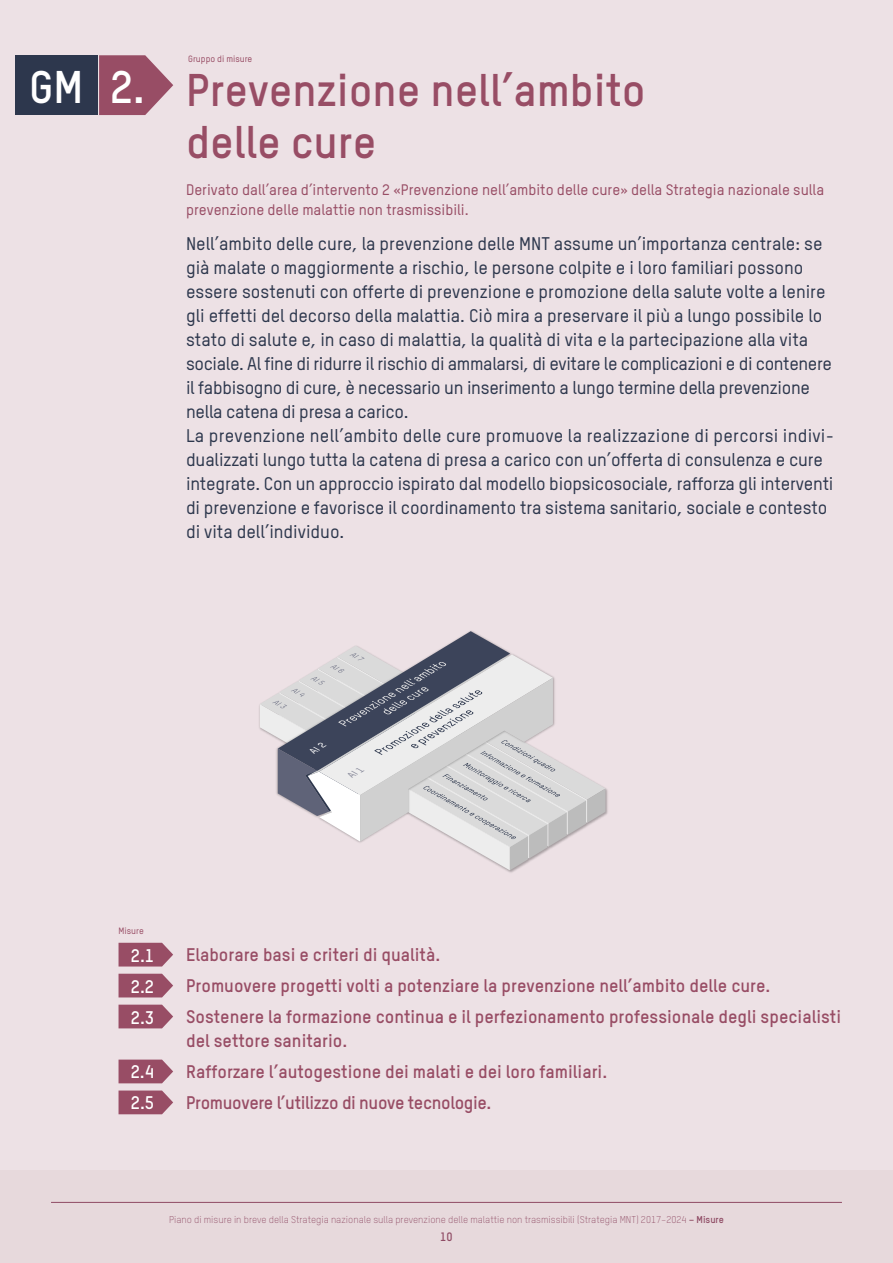
<style>
.page{position:relative;width:893px;height:1263px;background:#e7d9dc}
.page>*{position:absolute;margin:0;border:0;box-sizing:border-box;transform-origin:0 0}
.t1{font:700 45px/52.5px "TSTAR";color:#984d65}
.t2{font:700 45px "TSTAR";color:#fff}
.t3{font:500 18px/24px "TSTAR";color:#2d374d}
.t4{font:700 18px/24px "TSTAR";color:#984d65}
.t5{font:700 18px "TSTAR";letter-spacing:-.02em;color:#984d65}
.t6{font:700 18px "TSTAR";color:#fff}
.t7{font:500 15px/19.5px "TSTAR";color:#984d65}
.t8{font:700 12px "TSTAR";color:#984d65}
.t9{font:700 12px "TSTAR";color:#8f4b64}
.t10{font:300 9.75px "TSTAR";color:#984d65}
.t11{font:300 9.75px "TSTAR";color:#8f4b64}
.t12{font:500 9px "TSTAR";color:#984d65}
.s1{font-weight:700}
</style>
<div class="page">
<hr style="left:51px;top:1202px;width:791px;height:1px;background:#8f4b64">
<div style="left:0;top:0;width:893px;height:1169px;background:#ede1e5"></div>
<svg style="left:119px;top:943px;width:54px;height:23px"></svg>
<svg style="left:119px;top:974px;width:54px;height:23px"></svg>
<svg style="left:119px;top:1005px;width:54px;height:23px"></svg>
<svg style="left:119px;top:1059px;width:54px;height:24px"></svg>
<svg style="left:119px;top:1090px;width:54px;height:24px"></svg>
<svg style="left:99px;top:55px;width:74px;height:60px"></svg>
<div style="left:15px;top:55px;width:83px;height:60px;background:#2d374d"></div>
<svg style="left:260px;top:631px;width:345px;height:239px"></svg>
<h1 class="t2" style="left:29px;top:58px;width:118px">GM 2.</h1>
<p class="t12" style="left:188px;top:53px;width:66px">Gruppo di misure</p>
<h1 class="t1" style="left:186px;top:62px;width:461px">Prevenzione nell’ambito delle cure</h1>
<p class="t7" style="left:186px;top:180px;width:640px">Derivato dall’area d’intervento 2 «Prevenzione nell’ambito delle cure» della Strategia nazionale sulla prevenzione delle malattie non trasmissibili.</p>
<p class="t3" style="left:186px;top:231px;width:649px">Nell’ambito delle cure, la prevenzione delle MNT assume un’importanza centrale: se già malate o maggiormente a rischio, le persone colpite e i loro familiari possono essere sostenuti con offerte di prevenzione e promozione della salute volte a lenire gli effetti del decorso della malattia. Ciò mira a preservare il più a lungo possibile lo stato di salute e, in caso di malattia, la qualità di vita e la partecipazione alla vita sociale. Al fine di ridurre il rischio di ammalarsi, di evitare le complicazioni e di contenere il fabbisogno di cure, è necessario un inserimento a lungo termine della prevenzione nella catena di presa a carico.<br>La prevenzione nell’ambito delle cure promuove la realizzazione di percorsi indivi&shy;dualizzati lungo tutta la catena di presa a carico con un’offerta di consulenza e cure integrate. Con un approccio ispirato dal modello biopsicosociale, rafforza gli interventi di prevenzione e favorisce il coordinamento tra sistema sanitario, sociale e contesto di vita dell’individuo.</p>
<p class="t12" style="left:119px;top:925px;width:27px">Misure</p>
<p class="t6" style="left:131px;top:944px;width:25px">2.1</p>
<p class="t4" style="left:186px;top:942px;width:256px">Elaborare basi e criteri di qualità.</p>
<p class="t6" style="left:131px;top:975px;width:25px">2.2</p>
<p class="t4" style="left:186px;top:973px;width:586px">Promuovere progetti volti a potenziare la prevenzione nell’ambito delle cure.</p>
<p class="t6" style="left:131px;top:1006px;width:25px">2.3</p>
<p class="t4" style="left:186px;top:1004px;width:657px">Sostenere la formazione continua e il perfezionamento professionale degli specialisti del settore sanitario.</p>
<p class="t6" style="left:131px;top:1061px;width:25px">2.4</p>
<p class="t4" style="left:186px;top:1059px;width:423px">Rafforzare l’autogestione dei malati e dei loro familiari.</p>
<p class="t6" style="left:131px;top:1091px;width:25px">2.5</p>
<p class="t5" style="left:186px;top:1091px;width:307px">Promuovere l’utilizzo di nuove tecnologie.</p>
<p class="t11" style="left:169px;top:1213px;width:556px">Piano di misure in breve della Strategia nazionale sulla prevenzione delle mal ttie non trasmissib li (Strategia MNT) 2017–2024 <span class="s1">– Misure</span></p>
<p class="t9" style="left:446px;top:1229px;width:8px">0</p>
<p class="t10" style="left:162px;top:1213px;width:569px">Piano di misure 2021–2024 della Strategia nazionale sulla prevenzione delle malattie non trasmissibili (Strategia MNT) 2017–2024 <span class="s1">– Misure</span></p>
<p class="t8" style="left:440px;top:1229px;width:14px">18</p>
</div>
